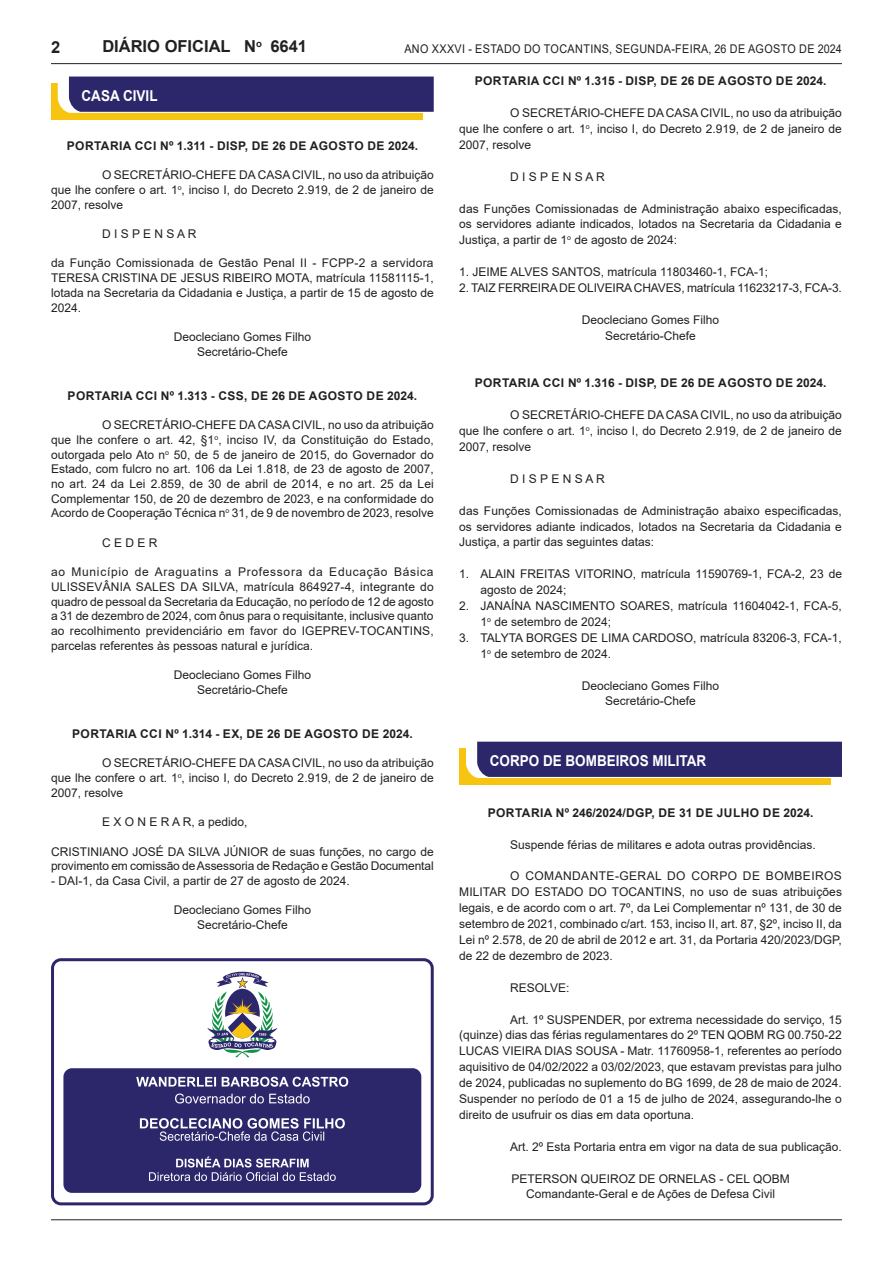
<style>
.page{position:relative;width:893px;height:1263px;background:#fff}
.page>*{position:absolute;margin:0;border:0;box-sizing:border-box;transform-origin:0 0}
.t1{font:700 16.5px "Arial";color:#231f20}
.ChancelaAtual{font:700 15px "Arial";color:#fff;scale:.9 1}
.TEXTO{font:12px/15.9px "Arial";color:#231f20;text-align:justify}
.SEM_PARAGRAFO{font:12px/14.7px "Arial";color:#231f20;text-align:justify}
.LISTA_NUMERADA{font:12px/15.9px "Arial";color:#231f20}
.ASSINATURA{font:12px "Arial";color:#231f20}
.TITULO{font:700 12px "Arial";letter-spacing:.035em;color:#231f20}
.TEXTO-2{font:12px "Arial";letter-spacing:.035em;color:#231f20;scale:.9 1}
.t2{font:700 9.6px "Arial";color:#231f20}
</style>
<div class="page">
<hr style="left:51px;top:63px;width:791px;height:1px;background:#231f20">
<hr style="left:51px;top:1219px;width:791px;height:1px;background:#231f20">
<div style="left:51px;top:958px;width:383px;height:247px;border:3px solid #2c266b;border-radius:9px"></div>
<div style="left:63px;top:1068px;width:358px;height:125px;background:#2c266b;border-radius:9px"></div>
<svg style="left:207px;top:972px;width:71px;height:85px"></svg>
<svg style="left:149px;top:1156px;width:187px;height:25px"></svg>
<svg style="left:136px;top:1077px;width:212px;height:10px"></svg>
<svg style="left:140px;top:1118px;width:205px;height:23px"></svg>
<svg style="left:175px;top:1093px;width:135px;height:10px"></svg>
<div style="left:51px;top:83px;width:372px;height:37px;background:#f7c511"></div>
<svg style="left:58px;top:77px;width:376px;height:36px;background:#393373"></svg>
<div style="left:459px;top:748px;width:372px;height:37px;background:#f7c511"></div>
<svg style="left:466px;top:742px;width:376px;height:36px;background:#393373"></svg>
<h1 class="t1" style="left:51px;top:36px;width:11px">2</h1>
<h1 class="t1" style="left:102px;top:35px;width:206px">DIÁRIO OFICIAL N 6641</h1>
<p class="TEXTO-2" style="left:404px;top:40px;width:488px">ANO XXXVI - ESTADO DO TOCANTINS, SEGUNDA-FEIRA, 26 DE AGOSTO DE 2024</p>
<p class="t2" style="left:256px;top:37px;width:7px">o</p>
<p class="ChancelaAtual" style="left:82px;top:85px;width:86px">CASA CIVIL</p>
<p class="TITULO" style="left:67px;top:137px;width:353px">PORTARIA CCI Nº 1.311 - DISP, DE 26 DE AGOSTO DE 2024.</p>
<p class="TEXTO" style="left:51px;top:168px;width:384px;line-height:14.7px;text-indent:51px">O SECRETÁRIO-CHEFE DA CASA CIVIL, no uso da atribuição que lhe confere o art. 1<sup>o</sup>, inciso I, do Decreto 2.919, de 2 de janeiro de 2007, resolve</p>
<p class="TEXTO" style="left:102px;top:226px;width:96px">D I S P E N S A R</p>
<p class="SEM_PARAGRAFO" style="left:51px;top:256px;width:384px">da Função Comissionada de Gestão Penal II - FCPP-2 a servidora TERESA CRISTINA DE JESUS RIBEIRO MOTA, matrícula 11581115-1, lotada na Secretaria da Cidadania e Justiça, a partir de 15 de agosto de 2024.</p>
<p class="ASSINATURA" style="left:174px;top:328px;width:139px">Deocleciano Gomes Filho</p>
<p class="ASSINATURA" style="left:197px;top:343px;width:92px">Secretário-Chefe</p>
<p class="TITULO" style="left:68px;top:387px;width:351px">PORTARIA CCI Nº 1.313 - CSS, DE 26 DE AGOSTO DE 2024.</p>
<p class="TEXTO" style="left:51px;top:417px;width:384px;line-height:14.7px;text-indent:51px">O SECRETÁRIO-CHEFE DA CASA CIVIL, no uso da atribuição que lhe confere o art. 42, §1<sup>o</sup>, inciso IV, da Constituição do Estado, outorgada pelo Ato n<sup>o</sup> 50, de 5 de janeiro de 2015, do Governador do Estado, com fulcro no art. 106 da Lei 1.818, de 23 de agosto de 2007, no art. 24 da Lei 2.859, de 30 de abril de 2014, e no art. 25 da Lei Complementar 150, de 20 de dezembro de 2023, e na conformidade do Acordo de Cooperação Técnica n<sup>o</sup> 31, de 9 de novembro de 2023, resolve</p>
<p class="TEXTO" style="left:102px;top:534px;width:57px">C E D E R</p>
<p class="SEM_PARAGRAFO" style="left:51px;top:564px;width:384px">ao Município de Araguatins a Professora da Educação Básica ULISSEVÂNIA SALES DA SILVA, matrícula 864927-4, integrante do quadro de pessoal da Secretaria da Educação, no período de 12 de agosto a 31 de dezembro de 2024, com ônus para o requisitante, inclusive quanto ao recolhimento previdenciário em favor do IGEPREV-TOCANTINS, parcelas referentes às pessoas natural e jurídica.</p>
<p class="ASSINATURA" style="left:174px;top:667px;width:139px">Deocleciano Gomes Filho</p>
<p class="ASSINATURA" style="left:197px;top:681px;width:92px">Secretário-Chefe</p>
<p class="TITULO" style="left:72px;top:725px;width:342px">PORTARIA CCI Nº 1.314 - EX, DE 26 DE AGOSTO DE 2024.</p>
<p class="TEXTO" style="left:51px;top:756px;width:384px;line-height:14.7px;text-indent:51px">O SECRETÁRIO-CHEFE DA CASA CIVIL, no uso da atribuição que lhe confere o art. 1<sup>o</sup>, inciso I, do Decreto 2.919, de 2 de janeiro de 2007, resolve</p>
<p class="TEXTO" style="left:102px;top:814px;width:147px">E X O N E R A R, a pedido,</p>
<p class="SEM_PARAGRAFO" style="left:51px;top:844px;width:384px">CRISTINIANO JOSÉ DA SILVA JÚNIOR de suas funções, no cargo de provimento em comissão de Assessoria de Redação e Gestão Documental</p>
<p class="SEM_PARAGRAFO" style="left:51px;top:873px;width:300px">- DAI-1, da Casa Civil, a partir de 27 de agosto de 2024.</p>
<p class="ASSINATURA" style="left:174px;top:902px;width:139px">Deocleciano Gomes Filho</p>
<p class="ASSINATURA" style="left:197px;top:916px;width:92px">Secretário-Chefe</p>
<p class="TITULO" style="left:475px;top:73px;width:353px">PORTARIA CCI Nº 1.315 - DISP, DE 26 DE AGOSTO DE 2024.</p>
<p class="TEXTO" style="left:459px;top:105px;width:384px;text-indent:51px">O SECRETÁRIO-CHEFE DA CASA CIVIL, no uso da atribuição que lhe confere o art. 1<sup>o</sup>, inciso I, do Decreto 2.919, de 2 de janeiro de 2007, resolve</p>
<p class="TEXTO" style="left:510px;top:168px;width:96px">D I S P E N S A R</p>
<p class="SEM_PARAGRAFO" style="left:459px;top:200px;width:384px;line-height:15.9px">das Funções Comissionadas de Administração abaixo especificadas, os servidores adiante indicados, lotados na Secretaria da Cidadania e Justiça, a partir de 1<sup>o</sup> de agosto de 2024:</p>
<p class="LISTA_NUMERADA" style="left:459px;top:264px;width:310px">1. JEIME ALVES SANTOS, matrícula 11803460-1, FCA-1;</p>
<p class="LISTA_NUMERADA" style="left:459px;top:280px;width:384px">2. TAIZ FERREIRA DE OLIVEIRA CHAVES, matrícula 11623217-3, FCA-3.</p>
<p class="ASSINATURA" style="left:582px;top:311px;width:139px">Deocleciano Gomes Filho</p>
<p class="ASSINATURA" style="left:605px;top:327px;width:92px">Secretário-Chefe</p>
<p class="TITULO" style="left:475px;top:375px;width:353px">PORTARIA CCI Nº 1.316 - DISP, DE 26 DE AGOSTO DE 2024.</p>
<p class="TEXTO" style="left:459px;top:407px;width:384px;text-indent:51px">O SECRETÁRIO-CHEFE DA CASA CIVIL, no uso da atribuição que lhe confere o art. 1<sup>o</sup>, inciso I, do Decreto 2.919, de 2 de janeiro de 2007, resolve</p>
<p class="TEXTO" style="left:510px;top:471px;width:96px">D I S P E N S A R</p>
<p class="SEM_PARAGRAFO" style="left:459px;top:502px;width:384px;line-height:15.9px">das Funções Comissionadas de Administração abaixo especificadas, os servidores adiante indicados, lotados na Secretaria da Cidadania e Justiça, a partir das seguintes datas:</p>
<p class="LISTA_NUMERADA" style="left:480px;top:566px;width:363px;text-indent:-21px">1. ALAIN FREITAS VITORINO, matrícula 11590769-1, FCA-2, 23 de agosto de 2024;</p>
<p class="LISTA_NUMERADA" style="left:480px;top:598px;width:363px;text-indent:-21px">2. JANAÍNA NASCIMENTO SOARES, matrícula 11604042-1, FCA-5,<br>1<sup>o</sup> de setembro de 2024;</p>
<p class="LISTA_NUMERADA" style="left:480px;top:630px;width:363px;text-indent:-21px">3. TALYTA BORGES DE LIMA CARDOSO, matrícula 83206-3, FCA-1,<br>1<sup>o</sup> de setembro de 2024.</p>
<p class="ASSINATURA" style="left:582px;top:677px;width:139px">Deocleciano Gomes Filho</p>
<p class="ASSINATURA" style="left:605px;top:693px;width:92px">Secretário-Chefe</p>
<p class="ChancelaAtual" style="left:490px;top:750px;width:242px">CORPO DE BOMBEIROS MILITAR</p>
<p class="TITULO" style="left:488px;top:804px;width:327px">PORTARIA Nº 246/2024/DGP, DE 31 DE JULHO DE 2024.</p>
<p class="TEXTO" style="left:510px;top:836px;width:307px">Suspende férias de militares e adota outras providências.</p>
<p class="TEXTO" style="left:459px;top:868px;width:384px;text-indent:51px">O COMANDANTE-GERAL DO CORPO DE BOMBEIROS MILITAR DO ESTADO DO TOCANTINS, no uso de suas atribuições legais, e de acordo com o art. 7º, da Lei Complementar nº 131, de 30 de setembro de 2021, combinado c/art. 153, inciso II, art. 87, §2º, inciso II, da Lei nº 2.578, de 20 de abril de 2012 e art. 31, da Portaria 420/2023/DGP, de 22 de dezembro de 2023.</p>
<p class="TEXTO" style="left:510px;top:979px;width:61px">RESOLVE:</p>
<p class="TEXTO" style="left:459px;top:1011px;width:384px;text-indent:51px">Art. 1º SUSPENDER, por extrema necessidade do serviço, 15 (quinze) dias das férias regulamentares do 2º TEN QOBM RG 00.750-22<br>LUCAS VIEIRA DIAS SOUSA - Matr. 11760958-1, referentes ao período aquisitivo de 04/02/2022 a 03/02/2023, que estavam previstas para julho de 2024, publicadas no suplemento do BG 1699, de 28 de maio de 2024.<br>Suspender no período de 01 a 15 de julho de 2024, assegurando-lhe o direito de usufruir os dias em data oportuna.</p>
<p class="TEXTO" style="left:510px;top:1138px;width:333px">Art. 2º Esta Portaria entra em vigor na data de sua publicação.</p>
<p class="ASSINATURA" style="left:511px;top:1170px;width:280px">PETERSON QUEIROZ DE ORNELAS - CEL QOBM</p>
<p class="ASSINATURA" style="left:526px;top:1186px;width:250px">Comandante-Geral e de Ações de Defesa Civil</p>
</div>
